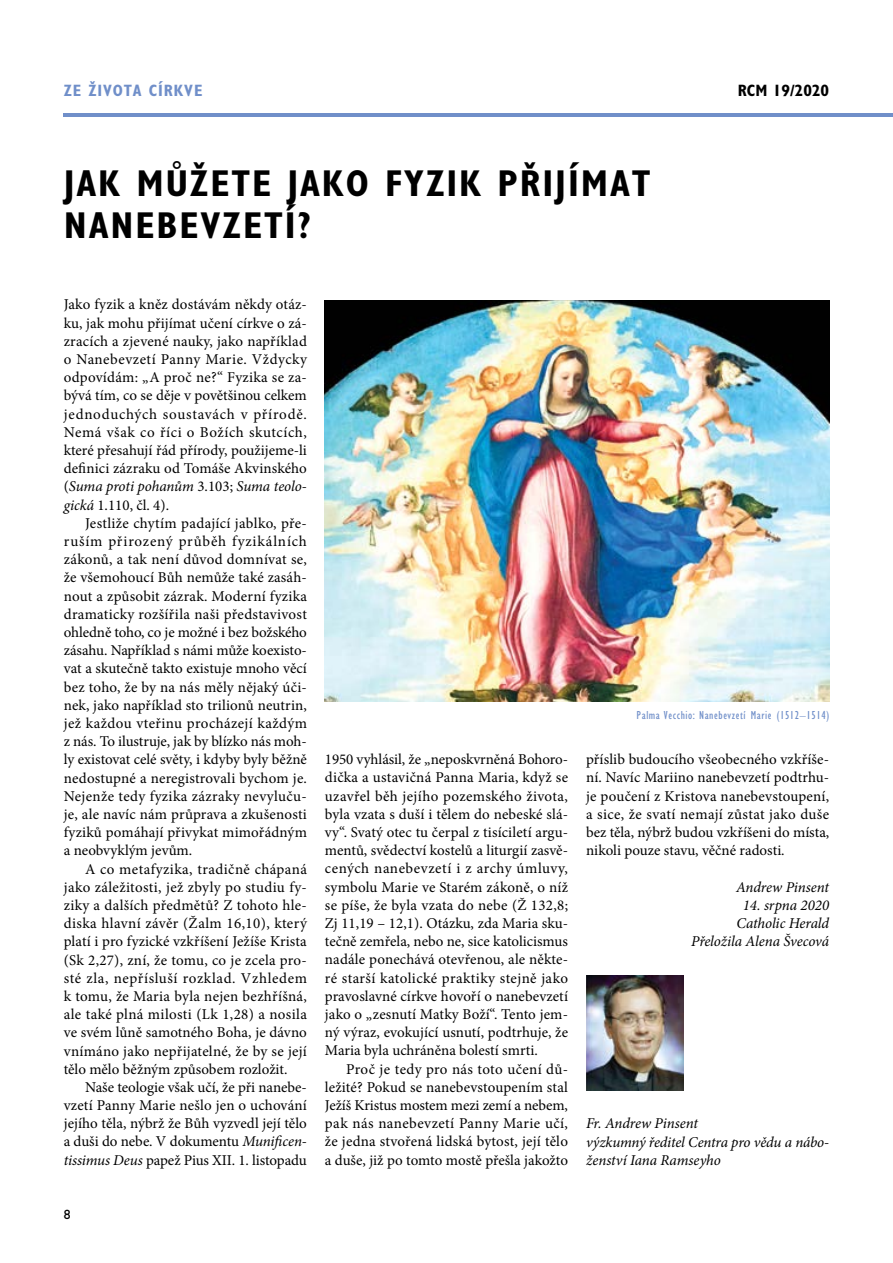
<style>
.page{position:relative;width:893px;height:1263px;background:#fff}
.page>*{position:absolute;margin:0;border:0;box-sizing:border-box;transform-origin:0 0}
.t1{font:700 condensed 37.5px/42px "Gill Sans Std";letter-spacing:.05em;color:#000}
.t2{font:700 condensed 16.5px "Gill Sans Std";letter-spacing:.1em;color:#708fc9}
.t3{font:700 condensed 16.5px "Gill Sans Std";color:#000}
.t4{font:15px/18.1px "Minion Pro";color:#000;text-align:justify}
.t5{font:italic 15px/18.1px "Minion Pro";letter-spacing:-.005em;color:#000;text-align:right}
.t6{font:13.5px "Gill Sans Std";color:#000}
.t7{font:condensed 12px "Gill Sans Std";letter-spacing:.05em;color:#708fc9}
.s1{font-style:italic}
</style>
<div class="page">
<hr style="left:64px;top:113px;width:829px;height:4px;background:#708fc9">
<img style="left:325px;top:300px;width:504px;height:402px">
<img style="left:586px;top:976px;width:98px;height:115px">
<p class="t2" style="left:64px;top:81px;width:44px">ZE ŽIVOTA</p>
<p class="t2" style="left:149px;top:81px;width:55px">CÍRKVE</p>
<p class="t3" style="left:738px;top:81px;width:93px">RCM 19/2020</p>
<h1 class="t1" style="left:64px;top:162px;width:541px">JAK MŮŽETE JAKO FYZI K PŘIJ ÍMAT<br>NAN</h1>
<h1 class="t1" style="left:135px;top:204px;width:177px">EBEVZ ETÍ?</h1>
<p class="t4" style="left:64px;top:296px;width:245px">Jako fyzik a kněz dostávám někdy otáz&shy;ku, jak mohu přijímat učení církve o zá&shy;zracích a zjevené nauky, jako například o Nanebevzetí Panny Marie. Vždycky odpovídám: „A proč ne?“ Fyzika se za&shy;bývá tím, co se děje v povětšinou celkem jednoduchých soustavách v přírodě.<br>Nemá však co říci o Božích skutcích, které přesahují řád přírody, použijeme-li definici zázraku od Tomáše Akvinského (<span class="s1">Suma proti pohanům</span> 3.103; <span class="s1">Suma teolo&shy;gická</span> 1.110, čl. 4).</p>
<p class="t4" style="left:64px;top:514px;width:245px;text-indent:21px">Jestliže chytím padající jablko, pře&shy;ruším přirozený průběh fyzikálních zákonů, a tak není důvod domnívat se, že všemohoucí Bůh nemůže také zasáh&shy;nout a způsobit zázrak. Moderní fyzika dramaticky rozšířila naši představivost ohledně toho, co je možné i bez božského zásahu. Například s námi může koexisto&shy;vat a skutečně takto existuje mnoho věcí bez toho, že by na nás měly nějaký úči&shy;nek, jako například sto trilionů neutrin, jež každou vteřinu procházejí každým z nás. To ilustruje, jak by blízko nás moh&shy;ly existovat celé světy, i kdyby byly běžně nedostupné a neregistrovali bychom je.<br>Nejenže tedy fyzika zázraky nevyluču&shy;je, ale navíc nám průprava a zkušenosti fyziků pomáhají přivykat mimořádným a neobvyklým jevům.</p>
<p class="t4" style="left:64px;top:860px;width:245px;text-indent:21px">A co metafyzika, tradičně chápaná jako záležitosti, jež zbyly po studiu fy&shy;ziky a dalších předmětů? Z tohoto hle&shy;diska hlavní závěr (Žalm 16,10), který platí i pro fyzické vzkříšení Ježíše Krista (Sk 2,27), zní, že tomu, co je zcela pro&shy;sté zla, nepřísluší rozklad. Vzhledem k tomu, že Maria byla nejen bezhříšná, ale také plná milosti (Lk 1,28) a nosila ve svém lůně samotného Boha, je dávno vnímáno jako nepřijatelné, že by se její tělo mělo běžným způsobem rozložit.</p>
<p class="t4" style="left:64px;top:1078px;width:245px;text-indent:21px">Naše teologie však učí, že při nanebe&shy;vzetí Panny Marie nešlo jen o uchování jejího těla, nýbrž že Bůh vyzvedl její tělo a duši do nebe. V dokumentu <span class="s1">Munificen&shy;tissimus Deus</span> papež Pius XII. 1. listopadu</p>
<p class="t6" style="left:64px;top:1207px;width:8px">8</p>
<p class="t4" style="left:325px;top:750px;width:245px">1950 vyhlásil, že „neposkvrněná Bohoro&shy;dička a ustavičná Panna Maria, když se uzavřel běh jejího pozemského života, byla vzata s duší i tělem do nebeské slá&shy;vy“. Svatý otec tu čerpal z tisíciletí argu&shy;mentů, svědectví kostelů a liturgií zasvě&shy;cených nanebevzetí i z archy úmluvy, symbolu Marie ve Starém zákoně, o níž se píše, že byla vzata do nebe (Ž 132,8; Zj 11,19 – 12,1). Otázku, zda Maria sku&shy;tečně zemřela, nebo ne, sice katolicismus nadále ponechává otevřenou, ale někte&shy;ré starší katolické praktiky stejně jako pravoslavné církve hovoří o nanebevzetí jako o „zesnutí Matky Boží“. Tento jem&shy;ný výraz, evokující usnutí, podtrhuje, že Maria byla uchráněna bolestí smrti.</p>
<p class="t4" style="left:325px;top:1060px;width:245px;text-indent:21px">Proč je tedy pro nás toto učení dů&shy;ležité? Pokud se nanebevstoupením stal Ježíš Kristus mostem mezi zemí a nebem, pak nás nanebevzetí Panny Marie učí, že jedna stvořená lidská bytost, její tělo a duše, již po tomto mostě přešla jakožto</p>
<p class="t7" style="left:637px;top:709px;width:194px">Palma Vecchio: Nanebevzetí Marie (1512–1514)</p>
<p class="t4" style="left:586px;top:750px;width:245px">příslib budoucího všeobecného vzkříše&shy;ní. Navíc Mariino nanebevzetí podtrhu&shy;je poučení z Kristova nanebevstoupení, a sice, že svatí nemají zůstat jako duše bez těla, nýbrž budou vzkříšeni do místa, nikoli pouze stavu, věčné radosti.</p>
<p class="t5" style="left:736px;top:878px;width:95px">Andrew Pinsent</p>
<p class="t5" style="left:691px;top:896px;width:140px">14. srpna 2020<br>Catholic Herald<br>Přeložila Alena Švecová</p>
<p class="t5" style="left:586px;top:1114px;width:245px;text-align:left">Fr. Andrew Pinsent<br>výzkumný ředitel Centra pro vědu a nábo&shy;ženství Iana Ramseyho</p>
</div>
